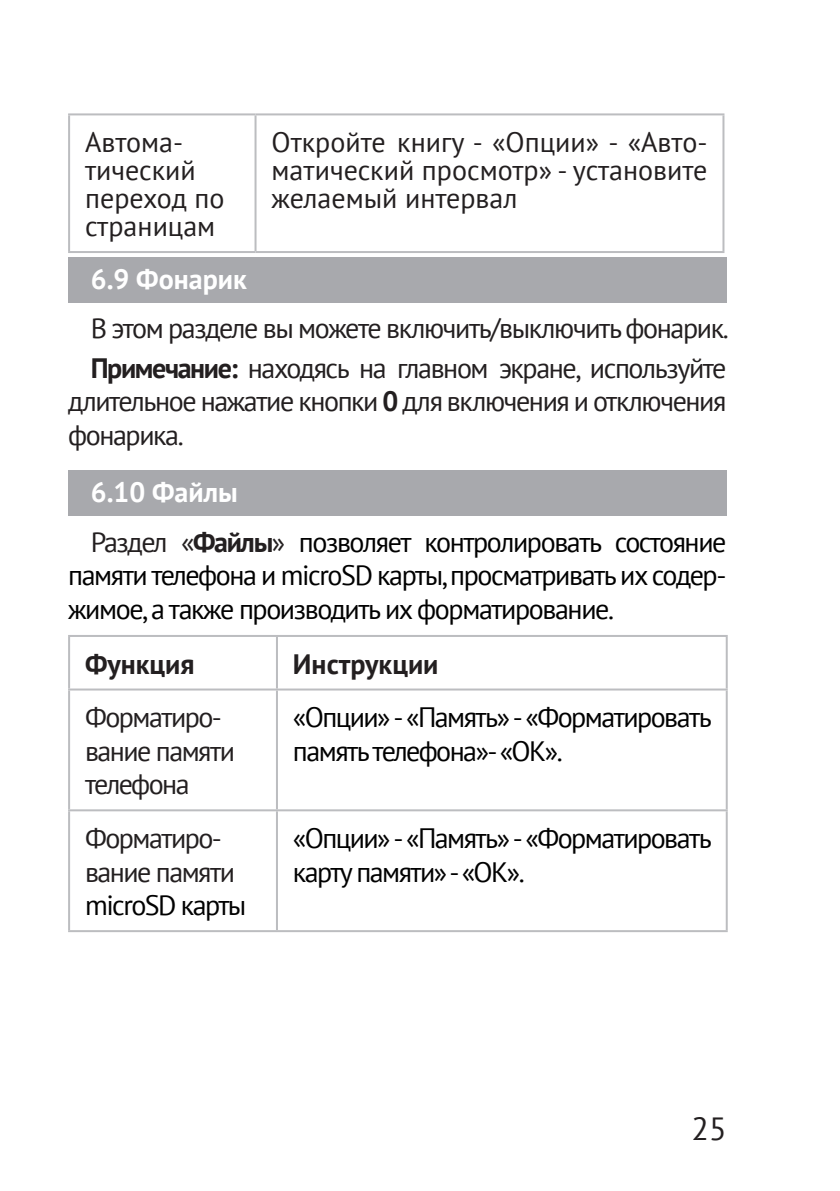
<style>
.page{position:relative;width:840px;height:1191px;background:#fff}
.page>*{position:absolute;margin:0;border:0;box-sizing:border-box;transform-origin:0 0}
.t1{font:32px "PT Sans";color:#231f20}
.All{font:28px/33.6px "PT Sans";letter-spacing:-.05em;color:#231f20;text-align:justify}
.All-2{font:28px/33.6px "PT Sans";letter-spacing:-.055em;color:#000}
.All-3{font:28px/28px "PT Sans";color:#231f20}
.Юлия{font:700 28px "PT Sans";color:#fff}
.t2{font:700 28px "PT Sans";color:#231f20}
.s1{font-weight:700}
.s2{color:#231f20}
.s3{font-weight:700;color:#231f20}
.s4{color:#000}
</style>
<div class="page">
<hr style="left:68px;top:113px;width:187px;height:2px;background:#bcbdc0">
<hr style="left:68px;top:115px;width:2px;height:136px;background:#bcbdc0">
<hr style="left:255px;top:113px;width:469px;height:2px;background:#bcbdc0">
<hr style="left:254px;top:115px;width:2px;height:136px;background:#bcbdc0">
<hr style="left:722px;top:115px;width:2px;height:136px;background:#bcbdc0">
<hr style="left:68px;top:251px;width:187px;height:2px;background:#bcbdc0">
<hr style="left:255px;top:251px;width:469px;height:2px;background:#bcbdc0">
<div style="left:68px;top:257px;width:658px;height:45px;background:#a8a9ad"></div>
<div style="left:68px;top:470px;width:658px;height:46px;background:#a8a9ad"></div>
<hr style="left:68px;top:635px;width:209px;height:2px;background:#bcbdc0">
<hr style="left:68px;top:637px;width:2px;height:51px;background:#bcbdc0">
<hr style="left:277px;top:635px;width:450px;height:2px;background:#bcbdc0">
<hr style="left:276px;top:637px;width:2px;height:51px;background:#bcbdc0">
<hr style="left:725px;top:637px;width:2px;height:51px;background:#bcbdc0">
<hr style="left:68px;top:688px;width:209px;height:2px;background:#bcbdc0">
<hr style="left:277px;top:688px;width:450px;height:2px;background:#bcbdc0">
<hr style="left:68px;top:690px;width:2px;height:119px;background:#bcbdc0">
<hr style="left:276px;top:690px;width:2px;height:119px;background:#bcbdc0">
<hr style="left:725px;top:690px;width:2px;height:119px;background:#bcbdc0">
<hr style="left:68px;top:809px;width:209px;height:2px;background:#bcbdc0">
<hr style="left:68px;top:811px;width:2px;height:119px;background:#bcbdc0">
<hr style="left:277px;top:809px;width:450px;height:2px;background:#bcbdc0">
<hr style="left:276px;top:811px;width:2px;height:119px;background:#bcbdc0">
<hr style="left:725px;top:811px;width:2px;height:119px;background:#bcbdc0">
<hr style="left:68px;top:930px;width:209px;height:2px;background:#bcbdc0">
<hr style="left:277px;top:930px;width:450px;height:2px;background:#bcbdc0">
<p class="All-3" style="left:85px;top:127px;width:141px">Автома&shy;тический переход по страницам</p>
<p class="All" style="left:271px;top:127px;width:437px;line-height:28px">Откройте книгу - «Опции» - «Авто&shy;матический просмотр» - установите желаемый интервал</p>
<p class="Юлия" style="left:91px;top:260px;width:157px">6.9 Фонарик</p>
<p class="All" style="left:91px;top:311px;width:639px">В этом разделе вы можете включить/выключить фонарик.</p>
<p class="All" style="left:68px;top:350px;width:659px;text-indent:23px"><span class="s1">Примечание:</span> находясь на главном экране, используйте длительное нажатие кнопки <span class="s1">0</span> для включения и отключения фонарика.</p>
<p class="Юлия" style="left:91px;top:474px;width:148px">6.10 Файлы</p>
<p class="All-2" style="left:68px;top:524px;width:659px;text-align:justify;text-indent:23px"><span class="s2">Раздел «</span><span class="s3">Файлы</span><span class="s2">»</span> позволяет контролировать состояние памяти телефона и microSD карты, просматривать их содер&shy;жимое, а также производить их форматирование.</p>
<p class="t2" style="left:85px;top:645px;width:111px">Функция</p>
<p class="t2" style="left:293px;top:645px;width:147px">Инструкции</p>
<p class="All" style="left:85px;top:700px;width:151px;text-align:left">Форматиро&shy;вание памяти телефона</p>
<p class="All-2" style="left:293px;top:700px;width:420px">«Опции» - «Память» - «Форматировать память телефона»- «ОК».</p>
<p class="All" style="left:85px;top:820px;width:163px;text-align:left">Форматиро&shy;вание памяти <span class="s4">microSD карты</span></p>
<p class="All-2" style="left:293px;top:820px;width:420px">«Опции» - «Память» - «Форматировать карту памяти» - «ОК».</p>
<p class="t1" style="left:691px;top:1107px;width:36px">25</p>
</div>
